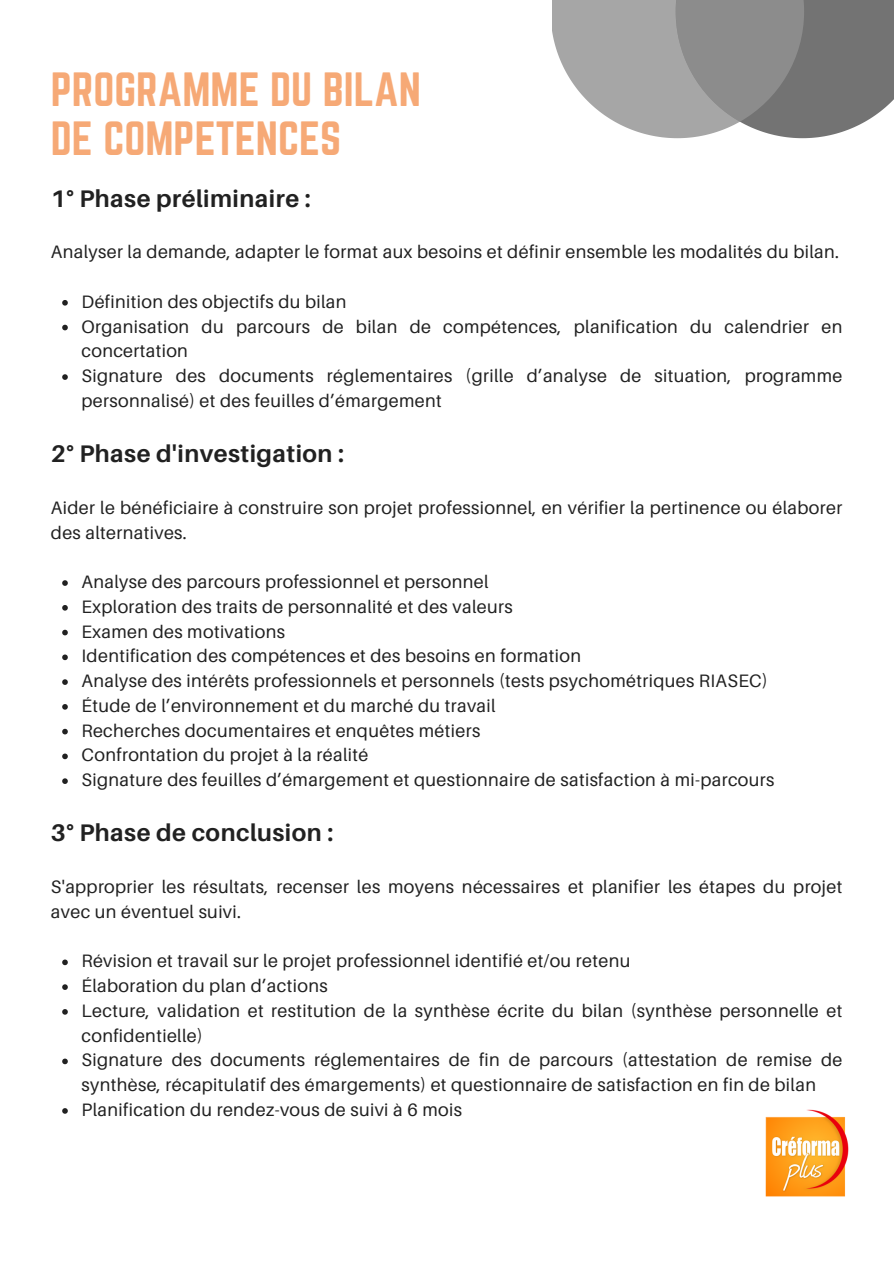
<style>
.page{position:relative;width:894px;height:1264px;background:#fff}
.page>*{position:absolute;margin:0;border:0;box-sizing:border-box;transform-origin:0 0}
.t1{font:42px/49.5px "Norwester";color:#f6a976}
.t2{font:700 24px "Aileron";letter-spacing:.02em;color:#212121}
.t3{font:18px/24.8px "Aileron";letter-spacing:.02em;color:#212121}
</style>
<div class="page">
<svg style="left:62px;top:300px;width:6px;height:5px"></svg>
<svg style="left:62px;top:325px;width:6px;height:5px"></svg>
<svg style="left:62px;top:374px;width:6px;height:6px"></svg>
<svg style="left:62px;top:580px;width:6px;height:6px"></svg>
<svg style="left:62px;top:605px;width:6px;height:5px"></svg>
<svg style="left:62px;top:629px;width:6px;height:6px"></svg>
<svg style="left:62px;top:654px;width:6px;height:6px"></svg>
<svg style="left:62px;top:679px;width:6px;height:6px"></svg>
<svg style="left:62px;top:704px;width:6px;height:5px"></svg>
<svg style="left:62px;top:728px;width:6px;height:6px"></svg>
<svg style="left:62px;top:753px;width:6px;height:6px"></svg>
<svg style="left:62px;top:778px;width:6px;height:6px"></svg>
<svg style="left:62px;top:959px;width:6px;height:6px"></svg>
<svg style="left:62px;top:984px;width:6px;height:5px"></svg>
<svg style="left:62px;top:1009px;width:6px;height:5px"></svg>
<svg style="left:62px;top:1058px;width:6px;height:6px"></svg>
<svg style="left:62px;top:1108px;width:6px;height:5px"></svg>
<svg style="left:552px;top:0;width:341px;height:138px;background:#9b9b9b"></svg>
<img style="left:765px;top:1109px;width:83px;height:86px">
<p class="t1" style="left:51px;top:64px;width:371px">PROGRAMME DU BILAN<br>DE COMPETENCES</p>
<p class="t2" style="left:51px;top:183px;width:261px">1° Phase préliminaire :</p>
<h1 class="t3" style="left:51px;top:239px;width:789px">Analyser la demande, adapter le format aux besoins et définir ensemble les modalités du bilan.</h1>
<h2 class="t3" style="left:81px;top:289px;width:266px">Définition des objectifs du bilan</h2>
<p class="t3" style="left:81px;top:313px;width:762px">Organisation du parcours de bilan de compétences, planification du calendrier en concertation</p>
<p class="t3" style="left:81px;top:363px;width:762px">Signature des documents réglementaires (grille d’analyse de situation, programme personnalisé) et des feuilles d’émargement</p>
<p class="t2" style="left:51px;top:439px;width:294px">2° Phase d'investigation :</p>
<p class="t3" style="left:51px;top:495px;width:792px">Aider le bénéficiaire à construire son projet professionnel, en vérifier la pertinence ou élaborer des alternatives.</p>
<h2 class="t3" style="left:81px;top:569px;width:408px">Analyse des parcours professionnel et personnel</h2>
<p class="t3" style="left:81px;top:594px;width:432px">Exploration des traits de personnalité et des valeurs</p>
<p class="t3" style="left:81px;top:618px;width:205px">Examen des motivations</p>
<p class="t3" style="left:81px;top:643px;width:501px">Identification des compétences et des besoins en formation</p>
<p class="t3" style="left:81px;top:668px;width:687px">Analyse des intérêts professionnels et personnels (tests psychométriques RIASEC)</p>
<p class="t3" style="left:81px;top:693px;width:415px">Étude de l’environnement et du marché du travail</p>
<p class="t3" style="left:81px;top:717px;width:400px">Recherches documentaires et enquêtes métiers</p>
<p class="t3" style="left:81px;top:742px;width:288px">Confrontation du projet à la réalité</p>
<p class="t3" style="left:81px;top:767px;width:694px">Signature des feuilles d’émargement et questionnaire de satisfaction à mi-parcours</p>
<p class="t2" style="left:51px;top:818px;width:284px">3° Phase de conclusion :</p>
<p class="t3" style="left:51px;top:874px;width:792px">S'approprier les résultats, recenser les moyens nécessaires et planifier les étapes du projet avec un éventuel suivi.</p>
<h2 class="t3" style="left:81px;top:948px;width:550px">Révision et travail sur le projet professionnel identifié et/ou retenu</h2>
<p class="t3" style="left:81px;top:973px;width:247px">Élaboration du plan d’actions</p>
<p class="t3" style="left:81px;top:997px;width:762px">Lecture, validation et restitution de la synthèse écrite du bilan (synthèse personnelle et confidentielle)</p>
<p class="t3" style="left:81px;top:1047px;width:762px">Signature des documents réglementaires de fin de parcours (attestation de remise de synthèse, récapitulatif des émargements) et questionnaire de satisfaction en fin de bilan</p>
<p class="t3" style="left:81px;top:1096px;width:382px">Planification du rendez-vous de suivi à 6 mois</p>
</div>
